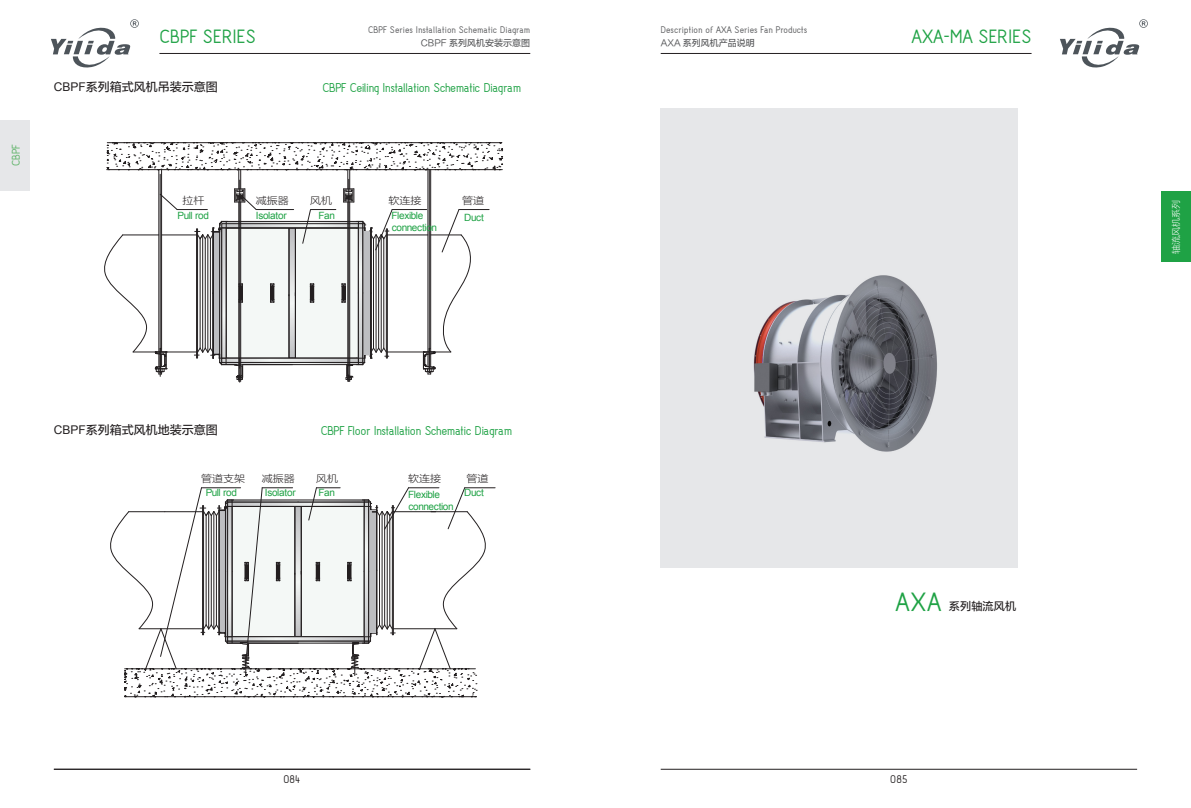
<style>
.page{position:relative;width:1191px;height:808px;background:#fff}
.page>*{position:absolute;margin:0;border:0;box-sizing:border-box;transform-origin:0 0}
.t1{font:500 33px "Acid";color:#1fa245}
.t2{font:500 24px "Acid";color:#1fa245}
.t3{font:500 16px "Acid";letter-spacing:-.035em;color:#1fa245}
.t4{font:500 14px "Acid";color:#231f20}
.t5{font:500 14px "Acid";color:#57b061}
.t6{font:500 12px "Acid";color:#57585a}
.t7{font:12px "FZLTZHUNHK GBK1 0";color:#231f20}
.t8{font:11.2px "FZLTZHUNHK GBK1 0";color:#231f20}
.t9{font:10px/12px "Arial";letter-spacing:-.04em;color:#1fa245}
.t10{font:10px "FZLTXHK GBK1 0";color:#231f20;scale:1.1 1}
.t11{font:9px "FZLTZHUNHK GBK1 0";color:#57585a}
.t12{font:9px "FZLTXHK GBK1 0";color:#fff}
.s1{font-family:"Arial"}
</style>
<div class="page">
<div style="left:1161px;top:191px;width:30px;height:71px;background:#1fa245"></div>
<div style="left:0;top:120px;width:30px;height:71px;background:#e6e7e9"></div>
<svg style="left:1060px;top:19px;width:87px;height:49px"></svg>
<svg style="left:51px;top:19px;width:88px;height:49px"></svg>
<hr style="left:54px;top:769px;width:476px;height:1px;background:#231f20">
<hr style="left:660px;top:769px;width:477px;height:1px;background:#231f20">
<hr style="left:660px;top:53px;width:371px;height:1px;background:#231f20">
<hr style="left:159px;top:53px;width:371px;height:1px;background:#231f20">
<hr style="left:465px;top:488px;width:30px;height:1px;background:#231f20">
<svg style="left:104px;top:142px;width:398px;height:240px"></svg>
<svg style="left:110px;top:487px;width:378px;height:210px"></svg>
<div style="left:660px;top:108px;width:357px;height:459px;background:#e6e7e9"></div>
<img style="left:753px;top:275px;width:184px;height:177px">
<h3 class="t5" style="left:11px;top:166px;width:24px;rotate:-90deg">CBPF</h3>
<p class="t2" style="left:159px;top:28px;width:98px">CBPF SERIES</p>
<p class="t7" style="left:54px;top:80px;width:166px"><span class="s1">CBPF</span>系列箱式风机吊装示意图</p>
<p class="t6" style="left:368px;top:25px;width:164px">CBPF Series Installation Schematic Diagram</p>
<p class="t11" style="left:421px;top:38px;width:111px">CBPF 系列风机安装示意图</p>
<p class="t3" style="left:322px;top:81px;width:200px">CBPF Ceiling Installation Schematic Diagram</p>
<p class="t10" style="left:183px;top:193px;width:21px">拉杆</p>
<p class="t10" style="left:256px;top:193px;width:31px">减振器</p>
<p class="t10" style="left:310px;top:193px;width:21px">风机</p>
<p class="t10" style="left:388px;top:193px;width:31px">软连接</p>
<p class="t10" style="left:462px;top:193px;width:21px">管道</p>
<p class="t9" style="left:178px;top:209px;width:33px">Pull rod</p>
<p class="t9" style="left:256px;top:209px;width:32px">Isolator</p>
<p class="t9" style="left:318px;top:209px;width:18px">Fan</p>
<p class="t9" style="left:391px;top:209px;width:47px">Flexible connection</p>
<p class="t9" style="left:464px;top:212px;width:21px">Duct</p>
<p class="t6" style="left:661px;top:25px;width:148px">Description of AXA Series Fan Products</p>
<p class="t2" style="left:912px;top:28px;width:121px">AXA-MA SERIES</p>
<p class="t11" style="left:661px;top:38px;width:96px">AXA 系列风机产品说明</p>
<p class="t7" style="left:54px;top:424px;width:166px"><span class="s1">CBPF</span>系列箱式风机地装示意图</p>
<p class="t3" style="left:321px;top:425px;width:193px">CBPF Floor Installation Schematic Diagram</p>
<p class="t10" style="left:201px;top:471px;width:41px">管道支架</p>
<p class="t10" style="left:262px;top:471px;width:31px">减振器</p>
<p class="t10" style="left:316px;top:471px;width:21px">风机</p>
<p class="t10" style="left:408px;top:471px;width:31px">软连接</p>
<p class="t10" style="left:466px;top:471px;width:21px">管道</p>
<p class="t9" style="left:206px;top:487px;width:33px">Pull rod</p>
<p class="t9" style="left:265px;top:487px;width:32px">Isolator</p>
<p class="t9" style="left:318px;top:487px;width:18px">Fan</p>
<p class="t9" style="left:464px;top:487px;width:21px">Duct</p>
<p class="t9" style="left:408px;top:488px;width:47px">Flexible connection</p>
<p class="t1" style="left:895px;top:590px;width:47px">AXA</p>
<p class="t8" style="left:949px;top:600px;width:69px">系列轴流风机</p>
<h3 class="t4" style="left:283px;top:774px;width:19px">084</h3>
<h3 class="t4" style="left:890px;top:774px;width:19px">085</h3>
<p class="t12" style="left:1169px;top:254px;width:55px;rotate:-90deg">轴流风机系列</p>
</div>
